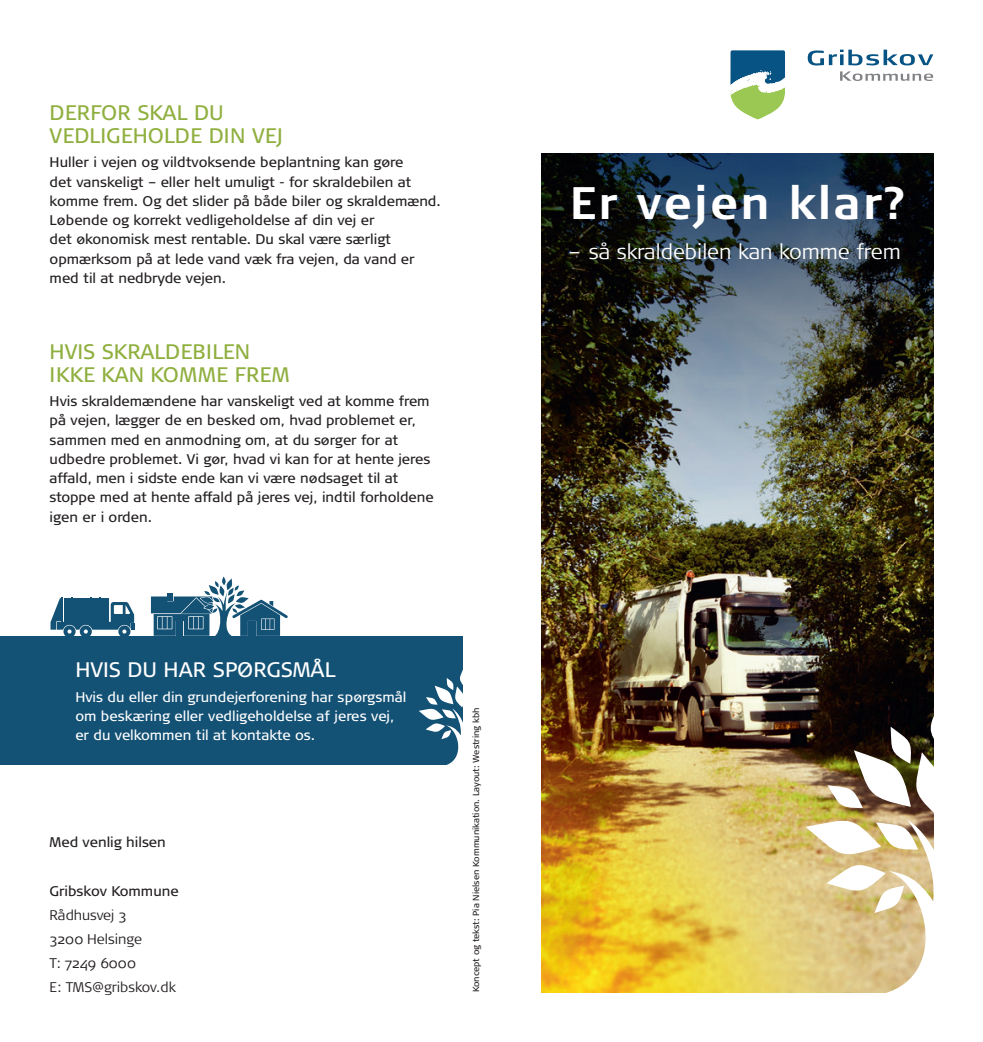
<style>
.page{position:relative;width:983px;height:1042px;background:#fff}
.page>*{position:absolute;margin:0;border:0;box-sizing:border-box;transform-origin:0 0}
.t1{font:700 45.5px "Signa Normal";letter-spacing:.05em;color:#fff}
.overskrift2{font:21px/22.8px "Signa Normal";color:#8faf3e}
.t2{font:300 21px "Signa Normal";color:#fff}
.overskrift2-2{font:21px "Signa Normal";color:#fff}
.Brød{font:14px/19.2px "Signa Normal";color:#231f20}
.Brød-2{font:14px/19.2px "Signa Normal";color:#fff}
.Brød-3{font:300 14px "Signa Normal";color:#231f20}
.Brød-4{font:300 14px "Signa Normal";letter-spacing:.025em;color:#231f20}
.Brød-5{font:8.75px "Signa Normal";color:#231f20}
</style>
<div class="page">
<svg style="left:50px;top:597px;width:84px;height:39px"></svg>
<svg style="left:151px;top:576px;width:137px;height:60px"></svg>
<div style="left:0;top:636px;width:462px;height:129px;background:#135175"></div>
<img style="left:541px;top:154px;width:392px;height:838px">
<img style="left:805px;top:701px;width:129px;height:292px">
<svg style="left:807px;top:50px;width:126px;height:15px"></svg>
<svg style="left:840px;top:71px;width:92px;height:10px"></svg>
<svg style="left:730px;top:50px;width:55px;height:69px"></svg>
<svg style="left:419px;top:669px;width:44px;height:96px"></svg>
<p class="overskrift2" style="left:50px;top:102px;width:235px">DERFOR SKAL DU<br>VEDLIGEHOLDE DIN VEJ</p>
<p class="Brød" style="left:50px;top:153px;width:392px">Huller i vejen og vildtvoksende beplantning kan gøre<br>det vanskeligt – eller helt umuligt - for skraldebilen at komme frem. Og det slider på både biler og skraldemænd.<br>Løbende og korrekt vedligeholdelse af din vej er<br>det økonomisk mest rentable. Du skal være særligt opmærksom på at lede vand væk fra vejen, da vand er med til at nedbryde vejen.</p>
<p class="overskrift2" style="left:50px;top:340px;width:241px">HVIS SKRALDEBILEN<br>IKKE KAN KOMME FREM</p>
<p class="Brød" style="left:50px;top:391px;width:385px">Hvis skraldemændene har vanskeligt ved at komme frem på vejen, lægger de en besked om, hvad problemet er, sammen med en anmodning om, at du sørger for at udbedre problemet. Vi gør, hvad vi kan for at hente jeres affald, men i sidste ende kan vi være nødsaget til at stoppe med at hente affald på jeres vej, indtil forholdene igen er i orden.</p>
<p class="overskrift2-2" style="left:75px;top:658px;width:262px">HVIS DU HAR SPØRGSMÅL</p>
<p class="Brød-2" style="left:75px;top:687px;width:332px">Hvis du eller din grundejerforening har spørgsmål om beskæring eller vedligeholdelse af jeres vej, er du velkommen til at kontakte os.</p>
<p class="Brød" style="left:50px;top:832px;width:118px">Med venlig hilsen</p>
<p class="Brød" style="left:50px;top:881px;width:130px">Gribskov Kommune</p>
<p class="Brød-3" style="left:50px;top:907px;width:78px">Rådhusvej 3</p>
<p class="Brød-3" style="left:50px;top:931px;width:94px">3200 Helsinge</p>
<p class="Brød-4" style="left:50px;top:955px;width:87px">T: 7249 6000</p>
<p class="Brød-3" style="left:50px;top:979px;width:128px">E: TMS@gribskov.dk</p>
<p class="Brød-5" style="left:471px;top:992px;width:286px;rotate:-90deg">Koncept og tekst: Pia Nielsen Kommunikation. Layout: Westring kbh</p>
<p class="t1" style="left:569px;top:176px;width:339px">Er vejen klar?</p>
<p class="t2" style="left:569px;top:240px;width:332px">– så skraldebilen kan komme frem</p>
</div>
